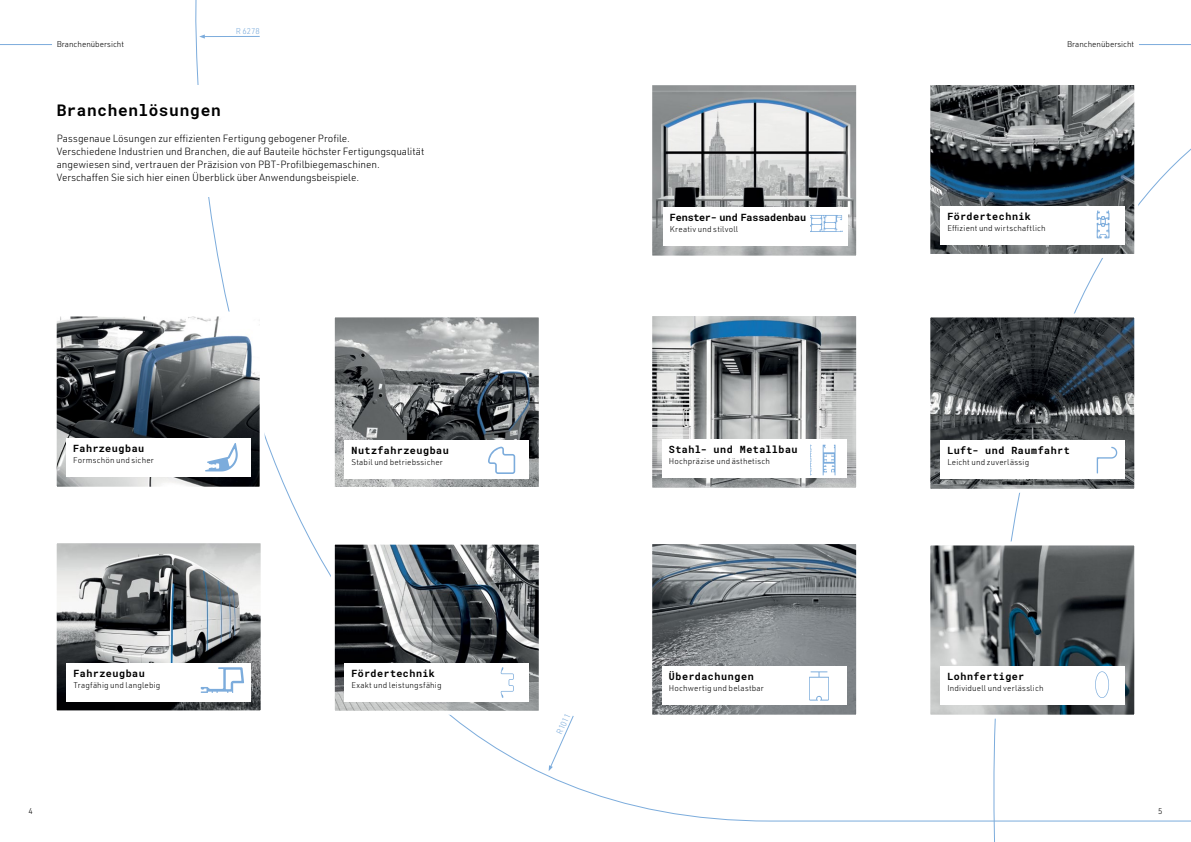
<style>
.page{position:relative;width:1191px;height:842px;background:#fff}
.page>*{position:absolute;margin:0;border:0;box-sizing:border-box;transform-origin:0 0}
.t1{font:700 16px "Roboto Mono";letter-spacing:.045em;color:#000}
.t2{font:300 10px/13px "URWDIN";color:#000}
.t3{font:700 10px "Roboto Mono";letter-spacing:.05em;color:#000}
.t4{font:700 10px "Roboto Mono";letter-spacing:-.01em;color:#000}
.t5{font:300 8px "URWDIN";letter-spacing:.02em;color:#000}
.t6{font:300 8px "URWDIN";color:#000}
.t7{font:300 8px "URWDIN";color:#7cacdc}
</style>
<div class="page">
<hr style="left:0;top:44px;width:52px;height:1px;background:#7cacdc">
<svg style="left:966px;top:44px;width:225px;height:798px"></svg>
<img style="left:58px;top:544px;width:202px;height:165px">
<div style="left:53px;top:539px;width:212px;height:175px;border:4px solid #fff"></div>
<img style="left:336px;top:546px;width:202px;height:164px">
<div style="left:331px;top:541px;width:212px;height:174px;border:4px solid #fff"></div>
<img style="left:653px;top:86px;width:202px;height:169px">
<div style="left:648px;top:81px;width:212px;height:179px;border:4px solid #fff"></div>
<img style="left:931px;top:86px;width:202px;height:167px">
<div style="left:926px;top:81px;width:212px;height:177px;border:4px solid #fff"></div>
<img style="left:653px;top:317px;width:202px;height:170px">
<div style="left:648px;top:312px;width:212px;height:180px;border:4px solid #fff"></div>
<img style="left:931px;top:318px;width:202px;height:170px">
<div style="left:926px;top:313px;width:212px;height:180px;border:4px solid #fff"></div>
<img style="left:653px;top:545px;width:202px;height:169px">
<div style="left:648px;top:540px;width:212px;height:179px;border:4px solid #fff"></div>
<img style="left:931px;top:546px;width:202px;height:168px">
<div style="left:926px;top:541px;width:212px;height:178px;border:4px solid #fff"></div>
<img style="left:58px;top:317px;width:201px;height:169px">
<div style="left:52px;top:311px;width:213px;height:181px;border:5px solid #fff"></div>
<img style="left:336px;top:318px;width:202px;height:168px">
<div style="left:331px;top:313px;width:212px;height:179px;border:4px solid #fff"></div>
<svg style="left:548px;top:716px;width:25px;height:55px"></svg>
<div style="left:66px;top:439px;width:184px;height:38px;background:#fff"></div>
<div style="left:662px;top:440px;width:184px;height:38px;background:#fff"></div>
<div style="left:663px;top:207px;width:184px;height:39px;background:#fff"></div>
<div style="left:662px;top:666px;width:184px;height:39px;background:#fff"></div>
<div style="left:67px;top:663px;width:184px;height:38px;background:#fff"></div>
<div style="left:344px;top:441px;width:185px;height:38px;background:#fff"></div>
<div style="left:940px;top:440px;width:184px;height:39px;background:#fff"></div>
<div style="left:940px;top:206px;width:184px;height:39px;background:#fff"></div>
<div style="left:940px;top:666px;width:184px;height:39px;background:#fff"></div>
<div style="left:344px;top:663px;width:185px;height:39px;background:#fff"></div>
<svg style="left:201px;top:667px;width:43px;height:26px"></svg>
<hr style="left:203px;top:36px;width:57px;height:1px;background:#7cacdc">
<svg style="left:199px;top:34px;width:6px;height:5px"></svg>
<svg style="left:810px;top:445px;width:1px;height:30px"></svg>
<svg style="left:205px;top:443px;width:33px;height:28px"></svg>
<svg style="left:1096px;top:210px;width:13px;height:28px"></svg>
<svg style="left:822px;top:445px;width:13px;height:30px"></svg>
<svg style="left:1096px;top:447px;width:21px;height:26px"></svg>
<svg style="left:488px;top:447px;width:27px;height:27px"></svg>
<svg style="left:809px;top:671px;width:20px;height:30px"></svg>
<svg style="left:810px;top:215px;width:32px;height:17px"></svg>
<svg style="left:1095px;top:671px;width:14px;height:27px"></svg>
<svg style="left:501px;top:667px;width:13px;height:31px"></svg>
<p class="t7" style="left:236px;top:26px;width:26px">R 6278</p>
<p class="t6" style="left:57px;top:39px;width:69px">Branchenübersicht</p>
<p class="t6" style="left:1067px;top:39px;width:69px">Branchenübersicht</p>
<h1 class="t1" style="left:57px;top:99px;width:165px">Branchenlösungen</h1>
<p class="t2" style="left:57px;top:132px;width:369px">Passgenaue Lösungen zur effizienten Fertigung gebogener Profile.<br>Verschiedene Industrien und Branchen, die auf Bauteile höchster Fertigungsqualität angewiesen sind, vertrauen der Präzision von PBT-Profilbiegemaschinen.<br>Verschaffen Sie sich hier einen Überblick über Anwendungsbeispiele.</p>
<p class="t4" style="left:670px;top:210px;width:138px">Fenster- und Fassadenbau</p>
<p class="t5" style="left:670px;top:224px;width:70px">Kreativ und stilvoll</p>
<p class="t3" style="left:947px;top:209px;width:85px">Fördertechnik</p>
<p class="t5" style="left:947px;top:223px;width:100px">Effizient und wirtschaftlich</p>
<p class="t3" style="left:73px;top:442px;width:73px">Fahrzeugbau</p>
<p class="t5" style="left:73px;top:455px;width:82px">Formschön und sicher</p>
<p class="t3" style="left:351px;top:444px;width:99px">Nutzfahrzeugbau</p>
<p class="t5" style="left:351px;top:457px;width:93px">Stabil und betriebssicher</p>
<p class="t3" style="left:669px;top:443px;width:130px">Stahl- und Metallbau</p>
<p class="t5" style="left:669px;top:456px;width:102px">Hochpräzise und ästhetisch</p>
<p class="t3" style="left:947px;top:443px;width:124px">Luft- und Raumfahrt</p>
<p class="t5" style="left:947px;top:457px;width:83px">Leicht und zuverlässig</p>
<p class="t3" style="left:74px;top:666px;width:73px">Fahrzeugbau</p>
<p class="t5" style="left:74px;top:679px;width:88px">Tragfähig und langlebig</p>
<p class="t3" style="left:351px;top:666px;width:85px">Fördertechnik</p>
<p class="t5" style="left:351px;top:680px;width:92px">Exakt und leistungsfähig</p>
<p class="t3" style="left:669px;top:669px;width:86px">Überdachungen</p>
<p class="t5" style="left:669px;top:683px;width:96px">Hochwertig und belastbar</p>
<p class="t3" style="left:947px;top:670px;width:78px">Lohnfertiger</p>
<p class="t5" style="left:947px;top:683px;width:98px">Individuell und verlässlich</p>
<p class="t7" style="left:554px;top:732px;width:24px;rotate:-66deg">R1011</p>
<p class="t5" style="left:28px;top:805px;width:6px">4</p>
<p class="t5" style="left:1158px;top:805px;width:6px">5</p>
</div>
